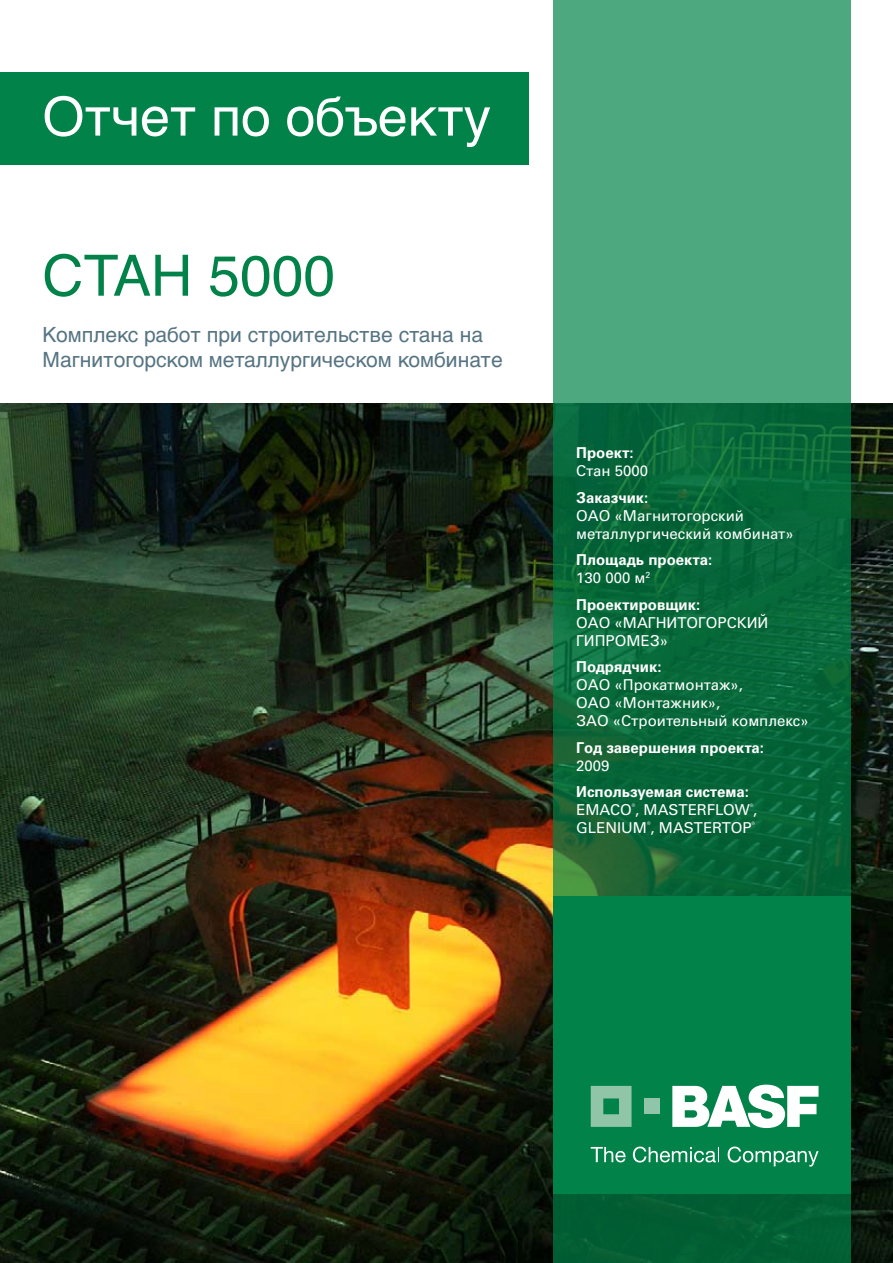
<style>
.page{position:relative;width:893px;height:1263px;background:#fff}
.page>*{position:absolute;margin:0;border:0;box-sizing:border-box;transform-origin:0 0}
.t1{font:57px "Helvetica Cyr Upright";color:#008248}
.t2{font:54px "Helvetica Cyr Upright";letter-spacing:-.005em;color:#fff}
.t3{font:21px/25.2px "Helvetica Cyr Upright";color:#567483}
.t4{font:15px/18px "Univers C";color:#fff}
.t5{font:700 15px/18px "Univers C";color:#fff}
.s1{font-weight:400}
.s2{font-weight:700}
</style>
<div class="page">
<img style="left:0;top:404px;width:893px;height:859px">
<svg style="left:553px;top:0;width:297px;height:1263px;background:#258156"></svg>
<div style="left:553px;top:896px;width:297px;height:298px;background:#008248"></div>
<svg style="left:591px;top:1147px;width:35px;height:15px"></svg>
<svg style="left:633px;top:1146px;width:86px;height:16px"></svg>
<svg style="left:728px;top:1146px;width:90px;height:20px"></svg>
<svg style="left:672px;top:1085px;width:146px;height:43px"></svg>
<svg style="left:591px;top:1086px;width:41px;height:41px;background:#78ba98"></svg>
<div style="left:644px;top:1098px;width:16px;height:16px;background:#90c5a9"></div>
<div style="left:0;top:72px;width:529px;height:92px;background:#008248"></div>
<h2 class="t2" style="left:43px;top:86px;width:450px">Отчет по объекту</h2>
<h1 class="t1" style="left:43px;top:244px;width:294px">СТАН 5000</h1>
<h3 class="t3" style="left:43px;top:322px;width:462px">Комплекс работ при строительстве стана на<br>Магнитогорском металлургическом комбинате</h3>
<p class="t5" style="left:576px;top:444px;width:59px">Проект:</p>
<p class="t4" style="left:576px;top:462px;width:73px">Стан 5000</p>
<p class="t5" style="left:576px;top:488px;width:74px">Заказчик:</p>
<p class="t4" style="left:576px;top:506px;width:219px">ОАО «Магнитогорский металлургический комбинат»</p>
<p class="t5" style="left:576px;top:551px;width:138px">Площадь проекта:<br><span class="s1">130 000 м</span><sup>2</sup></p>
<p class="t5" style="left:576px;top:595px;width:126px">Проектировщик:</p>
<p class="t4" style="left:576px;top:613px;width:194px">ОАО «МАГНИТОГОРСКИЙ<br>ГИПРОМЕЗ»</p>
<p class="t5" style="left:576px;top:658px;width:87px">Подрядчик:</p>
<p class="t4" style="left:576px;top:676px;width:234px">ОАО «Прокатмонтаж»,<br>ОАО «Монтажник»,<br>ЗАО «Строительный комплекс»</p>
<p class="t5" style="left:576px;top:738px;width:189px">Год завершения проекта:</p>
<p class="t4" style="left:576px;top:756px;width:35px">2009</p>
<p class="t4" style="left:576px;top:783px;width:183px"><span class="s2">Используемая система:<br></span>EMACO<sup>®</sup>, MASTERFLOW<sup>®</sup>,<br>GLENIUM<sup>®</sup>, MASTERTOP<sup>®</sup></p>
</div>
